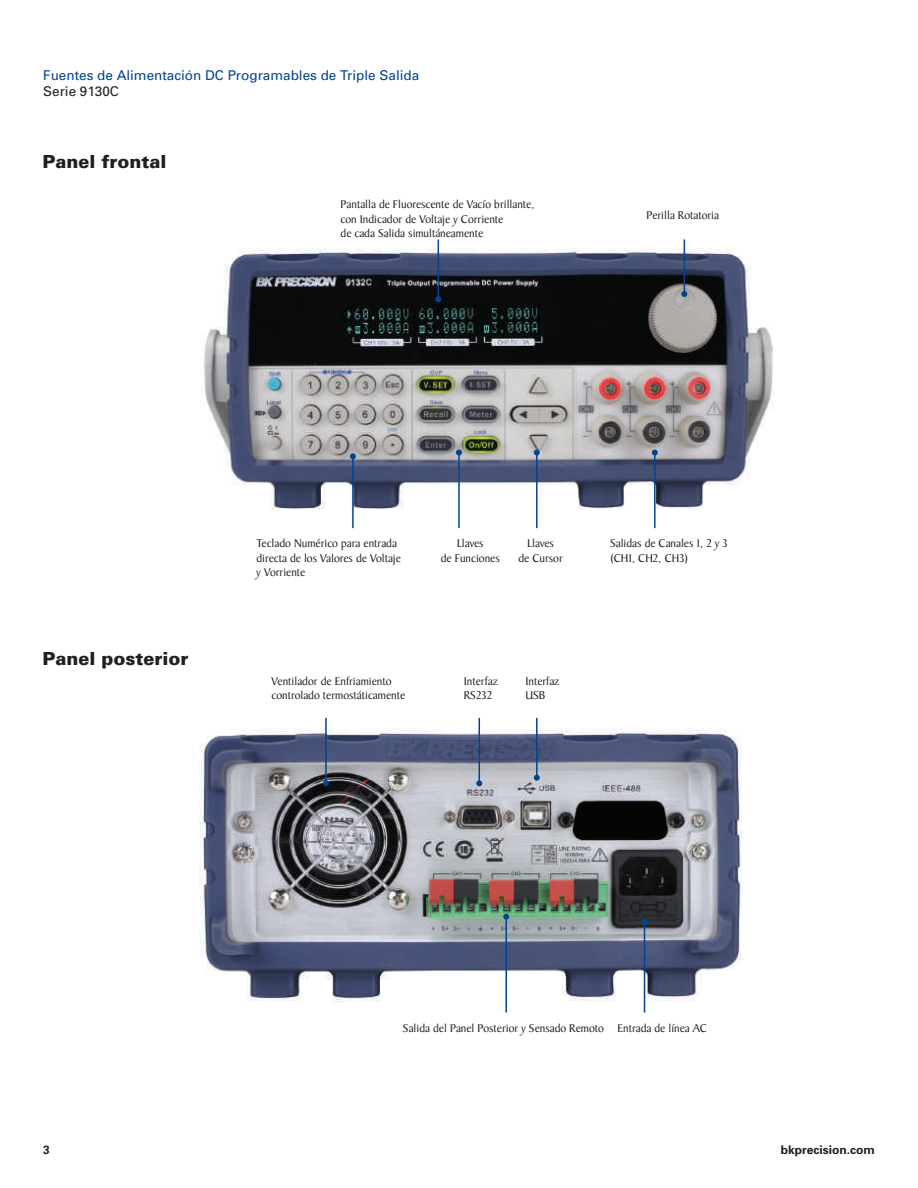
<style>
.page{position:relative;width:918px;height:1188px;background:#fff}
.page>*{position:absolute;margin:0;border:0;box-sizing:border-box;transform-origin:0 0}
.t1{font:900 18px "Univers";color:#231f20}
.t2{font:13.5px "Univers";color:#02448d}
.t3{font:13.5px "Univers";color:#231f20}
.t4{font:12px/14.4px "Baker Signet";color:#231f20}
.t5{font:700 12px "Univers";color:#231f20}
</style>
<div class="page">
<img style="left:199px;top:728px;width:543px;height:274px">
<img style="left:203px;top:249px;width:571px;height:260px">
<hr style="left:438px;top:239px;width:1px;height:60px;background:#02448d">
<svg style="left:435px;top:296px;width:6px;height:6px"></svg>
<hr style="left:458px;top:453px;width:2px;height:75px;background:#02448d">
<svg style="left:456px;top:450px;width:6px;height:6px"></svg>
<hr style="left:536px;top:453px;width:2px;height:75px;background:#02448d">
<svg style="left:534px;top:450px;width:6px;height:6px"></svg>
<hr style="left:654px;top:453px;width:2px;height:75px;background:#02448d">
<svg style="left:652px;top:450px;width:6px;height:6px"></svg>
<hr style="left:352px;top:456px;width:2px;height:72px;background:#02448d">
<svg style="left:350px;top:453px;width:6px;height:6px"></svg>
<hr style="left:684px;top:239px;width:1px;height:55px;background:#02448d">
<svg style="left:681px;top:291px;width:6px;height:6px"></svg>
<hr style="left:325px;top:718px;width:2px;height:65px;background:#02448d">
<svg style="left:323px;top:780px;width:6px;height:6px"></svg>
<hr style="left:479px;top:718px;width:1px;height:65px;background:#02448d">
<svg style="left:476px;top:780px;width:6px;height:6px"></svg>
<hr style="left:536px;top:718px;width:2px;height:60px;background:#02448d">
<svg style="left:534px;top:775px;width:6px;height:6px"></svg>
<hr style="left:505px;top:917px;width:2px;height:95px;background:#02448d">
<svg style="left:503px;top:914px;width:6px;height:6px"></svg>
<hr style="left:644px;top:922px;width:1px;height:90px;background:#02448d">
<svg style="left:642px;top:919px;width:6px;height:6px"></svg>
<p class="t2" style="left:43px;top:67px;width:378px">Fuentes de Alimentación DC Programables de Triple Salida</p>
<p class="t3" style="left:43px;top:83px;width:77px">Serie 9130C</p>
<h1 class="t1" style="left:43px;top:151px;width:125px">Panel frontal</h1>
<p class="t4" style="left:341px;top:198px;width:195px">Pantalla de Fluorescente de Vacío brillante, con Indicador de Voltaje y Corriente<br>de cada Salida simultáneamente</p>
<p class="t4" style="left:647px;top:208px;width:74px">Perilla Rotatoria</p>
<h1 class="t1" style="left:43px;top:648px;width:147px">Panel posterior</h1>
<p class="t4" style="left:257px;top:537px;width:146px">Teclado Numérico para entrada directa de los Valores de Voltaje y Vorriente</p>
<p class="t4" style="left:441px;top:537px;width:61px;text-align:center">Llaves<br>de Funciones</p>
<p class="t4" style="left:518px;top:537px;width:46px;text-align:center">Llaves<br>de Cursor</p>
<p class="t4" style="left:610px;top:537px;width:119px">Salidas de Canales 1, 2 y 3 (CH1, CH2, CH3)</p>
<p class="t4" style="left:272px;top:674px;width:135px">Ventilador de Enfriamiento controlado termostáticamente</p>
<p class="t4" style="left:464px;top:674px;width:36px">Interfaz<br>RS232</p>
<p class="t4" style="left:525px;top:674px;width:36px">Interfaz<br>USB</p>
<p class="t4" style="left:403px;top:1022px;width:203px">Salida del Panel Posterior y Sensado Remoto</p>
<p class="t4" style="left:617px;top:1022px;width:91px">Entrada de línea AC</p>
<p class="t5" style="left:43px;top:1143px;width:8px">3</p>
<p class="t5" style="left:781px;top:1143px;width:96px">bkprecision.com</p>
</div>
